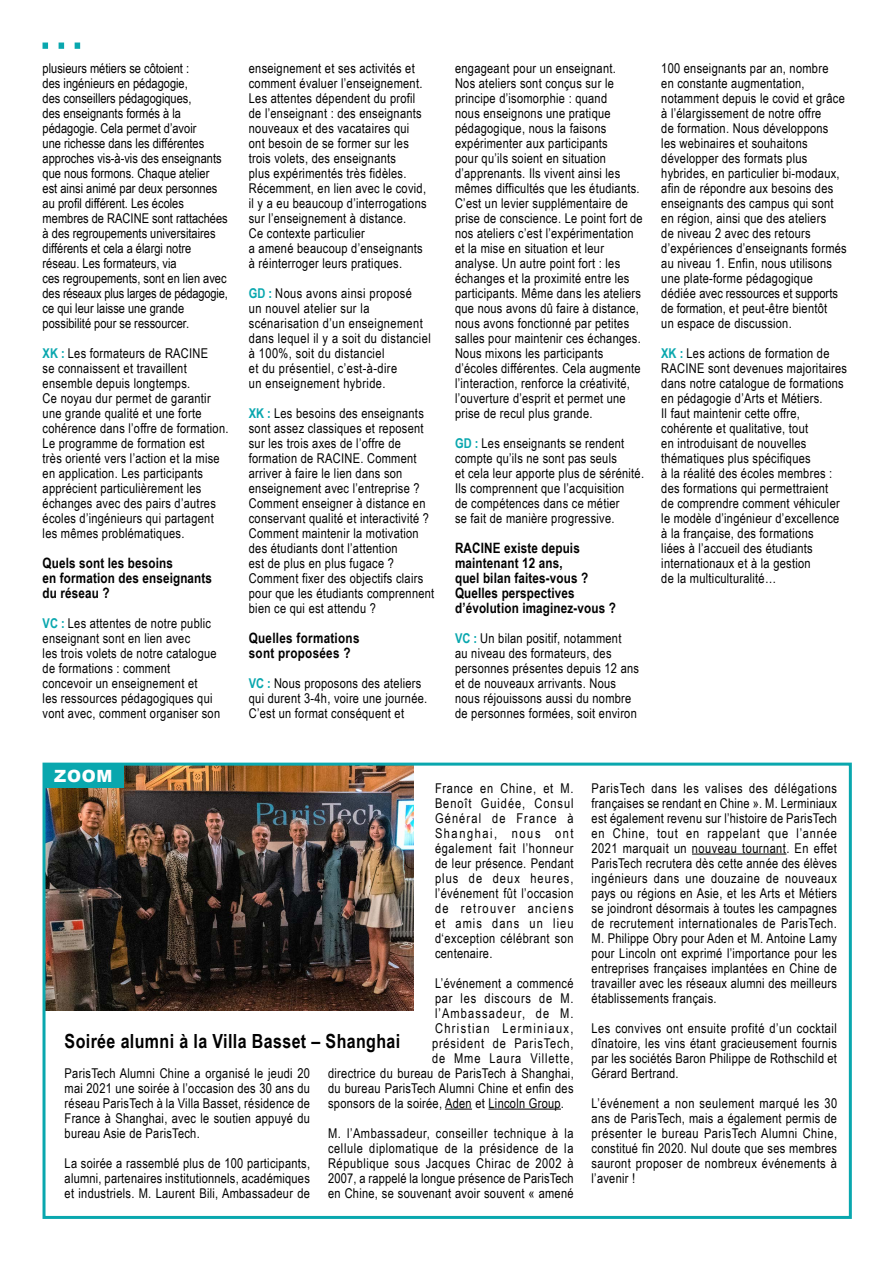
<style>
.page{position:relative;width:893px;height:1263px;background:#fff}
.page>*{position:absolute;margin:0;border:0;box-sizing:border-box;transform-origin:0 0}
.t1{font:700 19.5px "Arial Narrow";letter-spacing:.02em;color:#000}
.t2{font:900 16.8px "Arial";color:#fff}
.t3{font:700 14.25px/15px "Arial Narrow";letter-spacing:.01em;color:#000}
.t4{font:13.5px/15px "Arial Narrow";letter-spacing:.02em;color:#000}
.t5{font:13.5px/15px "Arial Narrow";color:#000}
.t6{font:13.5px "Arial Narrow";letter-spacing:.06em;color:#000}
.t7{font:13.5px "Arial Narrow";letter-spacing:.1em;color:#000}
.t8{font:13.5px "Arial Narrow";letter-spacing:.065em;color:#000}
.t9{font:13.5px "Arial Narrow";letter-spacing:.08em;color:#000}
.s1{font-weight:700;color:#09a7ae}
</style>
<div class="page">
<img style="left:47px;top:767px;width:367px;height:243px">
<div style="left:43px;top:763px;width:809px;height:456px;border:3px solid #09a7ae"></div>
<div style="left:43px;top:764px;width:81px;height:23px;background:#09a7ae"></div>
<svg style="left:445px;top:1108px;width:27px;height:1px"></svg>
<hr style="left:488px;top:1108px;width:73px;height:1px;background:#000">
<hr style="left:692px;top:853px;width:94px;height:1px;background:#000">
<svg style="left:43px;top:43px;width:37px;height:6px"></svg>
<p class="t5" style="left:43px;top:60px;width:187px">plusieurs métiers se côtoient :<br>des ingénieurs en pédagogie,<br>des conseillers pédagogiques,<br>des enseignants formés à la pédagogie. Cela permet d’avoir<br>une richesse dans les différentes approches vis-à-vis des enseignants que nous formons. Chaque atelier<br>est ainsi animé par deux personnes au profil différent. Les écoles membres de RACINE sont rattachées à des regroupements universitaires différents et cela a élargi notre réseau. Les formateurs, via<br>ces regroupements, sont en lien avec des réseaux plus larges de pédagogie, ce qui leur laisse une grande possibilité pour se ressourcer.</p>
<p class="t4" style="left:43px;top:345px;width:187px"><span class="s1">XK :</span> Les formateurs de RACINE<br>se connaissent et travaillent ensemble depuis longtemps.<br>Ce noyau dur permet de garantir une grande qualité et une forte cohérence dans l’offre de formation.<br>Le programme de formation est<br>très orienté vers l’action et la mise en application. Les participants apprécient particulièrement les échanges avec des pairs d’autres écoles d’ingénieurs qui partagent les mêmes problématiques.</p>
<p class="t3" style="left:43px;top:554px;width:171px">Quels sont les besoins<br>en formation des enseignants du réseau ?</p>
<p class="t4" style="left:43px;top:615px;width:179px"><span class="s1">VC :</span> Les attentes de notre public enseignant sont en lien avec<br>les trois volets de notre catalogue de formations : comment concevoir un enseignement et<br>les ressources pédagogiques qui vont avec, comment organiser son</p>
<p class="t4" style="left:249px;top:60px;width:179px">enseignement et ses activités et comment évaluer l’enseignement.<br>Les attentes dépendent du profil de l’enseignant : des enseignants nouveaux et des vacataires qui ont besoin de se former sur les trois volets, des enseignants<br>plus expérimentés très fidèles.<br>Récemment, en lien avec le covid, il y a eu beaucoup d’interrogations sur l’enseignement à distance.<br>Ce contexte particulier<br>a amené beaucoup d’enseignants à réinterroger leurs pratiques.</p>
<p class="t4" style="left:249px;top:285px;width:183px"><span class="s1">GD :</span> Nous avons ainsi proposé<br>un nouvel atelier sur la scénarisation d’un enseignement dans lequel il y a soit du distanciel à 100%, soit du distanciel<br>et du présentiel, c’est-à-dire<br>un enseignement hybride.</p>
<p class="t4" style="left:249px;top:405px;width:187px"><span class="s1">XK :</span> Les besoins des enseignants sont assez classiques et reposent sur les trois axes de l’offre de formation de RACINE. Comment arriver à faire le lien dans son enseignement avec l’entreprise ?<br>Comment enseigner à distance en conservant qualité et interactivité ?<br>Comment maintenir la motivation des étudiants dont l’attention<br>est de plus en plus fugace ?<br>Comment fixer des objectifs clairs pour que les étudiants comprennent bien ce qui est attendu ?</p>
<p class="t3" style="left:249px;top:629px;width:112px">Quelles formations sont proposées ?</p>
<p class="t4" style="left:249px;top:675px;width:180px"><span class="s1">VC :</span> Nous proposons des ateliers qui durent 3-4h, voire une journée.<br>C’est un format conséquent et</p>
<p class="t4" style="left:455px;top:60px;width:189px">engageant pour un enseignant.<br>Nos ateliers sont conçus sur le principe d’isomorphie : quand<br>nous enseignons une pratique pédagogique, nous la faisons expérimenter aux participants<br>pour qu’ils soient en situation d’apprenants. Ils vivent ainsi les mêmes difficultés que les étudiants.<br>C’est un levier supplémentaire de prise de conscience. Le point fort de nos ateliers c’est l’expérimentation et la mise en situation et leur analyse. Un autre point fort : les échanges et la proximité entre les participants. Même dans les ateliers que nous avons dû faire à distance, nous avons fonctionné par petites salles pour maintenir ces échanges.<br>Nous mixons les participants d’écoles différentes. Cela augmente l’interaction, renforce la créativité, l’ouverture d’esprit et permet une prise de recul plus grande.</p>
<p class="t4" style="left:455px;top:435px;width:191px"><span class="s1">GD :</span> Les enseignants se rendent compte qu’ils ne sont pas seuls<br>et cela leur apporte plus de sérénité.<br>Ils comprennent que l’acquisition<br>de compétences dans ce métier<br>se fait de manière progressive.</p>
<p class="t3" style="left:455px;top:539px;width:162px">RACINE existe depuis maintenant 12 ans,<br>quel bilan faites-vous ?<br>Quelles perspectives d’évolution imaginez-vous ?</p>
<p class="t4" style="left:455px;top:630px;width:186px"><span class="s1">VC :</span> Un bilan positif, notamment<br>au niveau des formateurs, des personnes présentes depuis 12 ans et de nouveaux arrivants. Nous nous réjouissons aussi du nombre de personnes formées, soit environ</p>
<p class="t4" style="left:661px;top:60px;width:187px">100 enseignants par an, nombre<br>en constante augmentation, notamment depuis le covid et grâce à l’élargissement de notre offre<br>de formation. Nous développons<br>les webinaires et souhaitons développer des formats plus hybrides, en particulier bi-modaux, afin de répondre aux besoins des enseignants des campus qui sont en région, ainsi que des ateliers<br>de niveau 2 avec des retours d’expériences d’enseignants formés au niveau 1. Enfin, nous utilisons une plate-forme pédagogique dédiée avec ressources et supports de formation, et peut-être bientôt<br>un espace de discussion.</p>
<p class="t4" style="left:661px;top:345px;width:187px"><span class="s1">XK :</span> Les actions de formation de<br>RACINE sont devenues majoritaires dans notre catalogue de formations en pédagogie d’Arts et Métiers.<br>Il faut maintenir cette offre, cohérente et qualitative, tout<br>en introduisant de nouvelles thématiques plus spécifiques<br>à la réalité des écoles membres : des formations qui permettraient<br>de comprendre comment véhiculer le modèle d’ingénieur d’excellence à la française, des formations<br>liées à l’accueil des étudiants internationaux et à la gestion<br>de la multiculturalité…</p>
<p class="t2" style="left:54px;top:763px;width:60px">ZOOM</p>
<p class="t4" style="left:435px;top:780px;width:140px;text-align:justify">France en Chine, et M.<br>Benoît Guidée, Consul Général de France à Shanghai, nous ont également fait l’honneur de leur présence. Pendant plus de deux heures, l’événement fût l’occasion de retrouver anciens et amis dans un lieu d‘exception célébrant son centenaire.</p>
<p class="t4" style="left:435px;top:975px;width:140px">L’événement a commencé</p>
<p class="t6" style="left:435px;top:988px;width:140px">par les discours de M.</p>
<p class="t9" style="left:435px;top:1003px;width:140px">l’Ambassadeur, de M.</p>
<p class="t7" style="left:435px;top:1018px;width:140px">Christian Lerminiaux,</p>
<p class="t6" style="left:432px;top:1033px;width:143px">président de ParisTech,</p>
<p class="t8" style="left:432px;top:1048px;width:143px">de Mme Laura Villette,</p>
<p class="t4" style="left:328px;top:1065px;width:247px">directrice du bureau de ParisTech à Shanghai,</p>
<p class="t4" style="left:328px;top:1080px;width:247px">du bureau ParisTech Alumni Chine et enfin des</p>
<p class="t4" style="left:328px;top:1095px;width:237px">sponsors de la soirée, Aden et Lincoln Group.</p>
<p class="t4" style="left:328px;top:1125px;width:247px;text-align:justify">M. l’Ambassadeur, conseiller technique à la cellule diplomatique de la présidence de la République sous Jacques Chirac de 2002 à 2007, a rappelé la longue présence de ParisTech en Chine, se souvenant avoir souvent « amené</p>
<h1 class="t1" style="left:65px;top:1026px;width:337px">Soirée alumni à la Villa Basset – Shanghai</h1>
<p class="t4" style="left:65px;top:1065px;width:247px;text-align:justify">ParisTech Alumni Chine a organisé le jeudi 20 mai 2021 une soirée à l’occasion des 30 ans du réseau ParisTech à la Villa Basset, résidence de France à Shanghai, avec le soutien appuyé du bureau Asie de ParisTech.</p>
<p class="t4" style="left:65px;top:1155px;width:247px;text-align:justify">La soirée a rassemblé plus de 100 participants, alumni, partenaires institutionnels, académiques et industriels. M. Laurent Bili, Ambassadeur de</p>
<p class="t4" style="left:592px;top:780px;width:247px;text-align:justify">ParisTech dans les valises des délégations françaises se rendant en Chine ». M. Lerminiaux est également revenu sur l’histoire de ParisTech en Chine, tout en rappelant que l’année 2021 marquait un nouveau tournant. En effet ParisTech recrutera dès cette année des élèves ingénieurs dans une douzaine de nouveaux pays ou régions en Asie, et les Arts et Métiers se joindront désormais à toutes les campagnes de recrutement internationales de ParisTech.<br>M. Philippe Obry pour Aden et M. Antoine Lamy pour Lincoln ont exprimé l’importance pour les entreprises françaises implantées en Chine de travailler avec les réseaux alumni des meilleurs établissements français.</p>
<p class="t4" style="left:592px;top:1020px;width:247px;text-align:justify">Les convives ont ensuite profité d’un cocktail dînatoire, les vins étant gracieusement fournis par les sociétés Baron Philippe de Rothschild et Gérard Bertrand.</p>
<p class="t4" style="left:592px;top:1095px;width:247px;text-align:justify">L’événement a non seulement marqué les 30 ans de ParisTech, mais a également permis de présenter le bureau ParisTech Alumni Chine, constitué fin 2020. Nul doute que ses membres sauront proposer de nombreux événements à l’avenir !</p>
</div>
